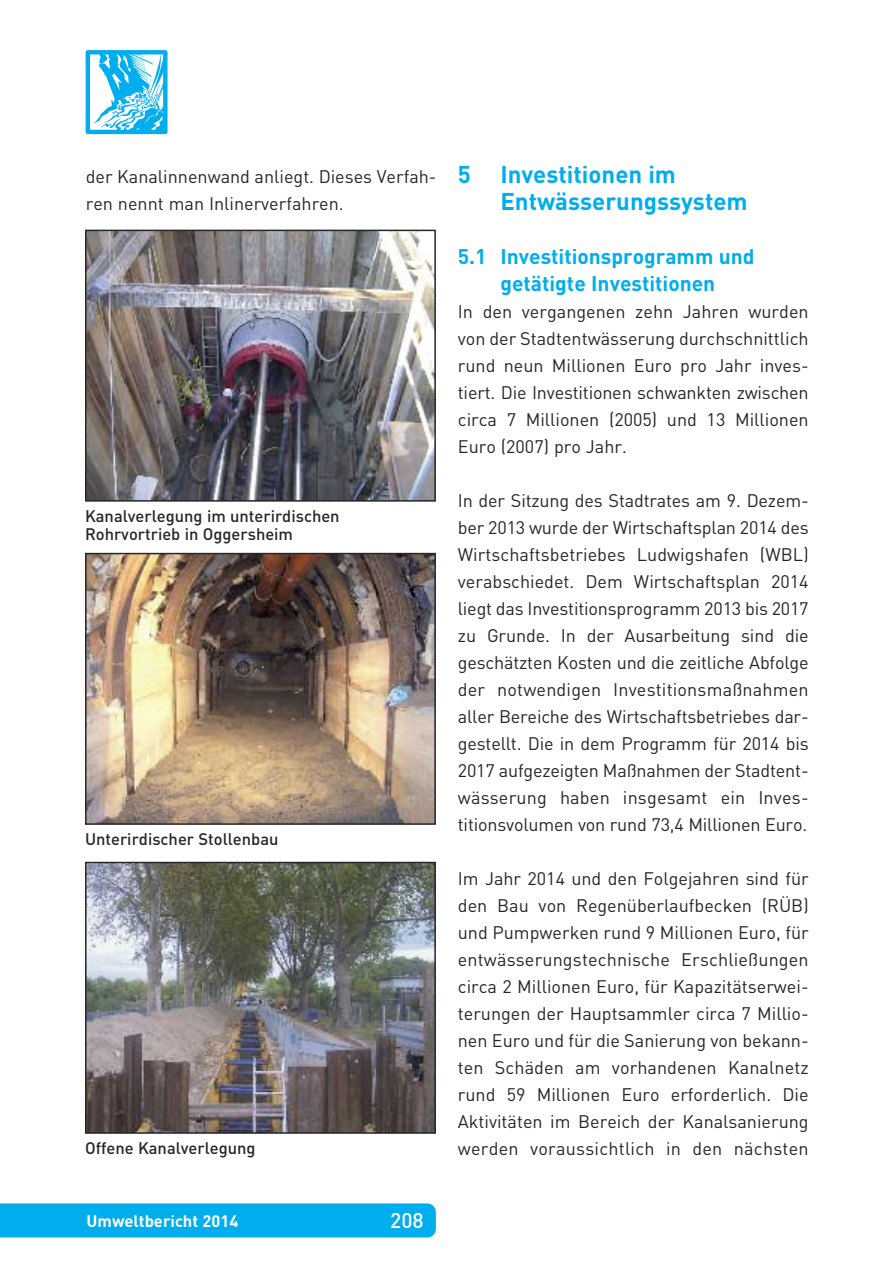
<style>
.page{position:relative;width:893px;height:1263px;background:#fff}
.page>*{position:absolute;margin:0;border:0;box-sizing:border-box;transform-origin:0 0}
.t1{font:700 24px/27px "DIN Offc";color:#00aded}
.t2{font:700 21px/27px "DIN Offc";color:#00aded;text-align:center}
.t3{font:500 21px "DIN Offc";color:#fff}
.t4{font:18px/27px "DIN Offc";color:#272627;text-align:justify}
.t5{font:500 16.5px/18px "DIN Offc";color:#272627}
.t6{font:700 16.5px "DIN Offc";color:#fff}
</style>
<div class="page">
<div style="left:0;top:1203px;width:436px;height:34px;background:#00aded"></div>
<svg style="left:93px;top:55px;width:70px;height:74px"></svg>
<div style="left:86px;top:50px;width:82px;height:84px;border:4px solid #00aeef"></div>
<img style="left:88px;top:233px;width:345px;height:266px">
<div style="left:85px;top:230px;width:351px;height:272px;border:2px solid #272627"></div>
<img style="left:88px;top:556px;width:345px;height:266px">
<div style="left:85px;top:553px;width:351px;height:272px;border:2px solid #272627"></div>
<img style="left:88px;top:865px;width:345px;height:266px">
<div style="left:85px;top:862px;width:351px;height:272px;border:2px solid #272627"></div>
<p class="t4" style="left:86px;top:163px;width:352px">der Kanalinnenwand anliegt. Dieses Verfah&shy;ren nennt man Inlinerverfahren.</p>
<h1 class="t1" style="left:500px;top:160px;width:249px;text-indent:-43px">5 Investitionen im<br>Entwässerungssystem</h1>
<p class="t2" style="left:458px;top:242px;width:298px">5.1 Investitionsprogramm und getätigte Investitionen</p>
<p class="t4" style="left:458px;top:298px;width:352px">In den vergangenen zehn Jahren wurden von der Stadtentwässerung durchschnittlich rund neun Millionen Euro pro Jahr inves&shy;tiert. Die Investitionen schwankten zwischen circa 7 Millionen (2005) und 13 Millionen Euro (2007) pro Jahr.</p>
<p class="t4" style="left:458px;top:487px;width:352px">In der Sitzung des Stadtrates am 9. Dezem&shy;ber 2013 wurde der Wirtschaftsplan 2014 des Wirtschaftsbetriebes Ludwigshafen (WBL) verabschiedet. Dem Wirtschaftsplan 2014 liegt das Investitionsprogramm 2013 bis 2017 zu Grunde. In der Ausarbeitung sind die geschätzten Kosten und die zeitliche Abfolge der notwendigen Investitionsmaßnahmen aller Bereiche des Wirtschaftsbetriebes dar&shy;gestellt. Die in dem Programm für 2014 bis 2017 aufgezeigten Maßnahmen der Stadtent&shy;wässerung haben insgesamt ein Inves&shy;titionsvolumen von rund 73,4 Millionen Euro.</p>
<p class="t4" style="left:458px;top:865px;width:352px">Im Jahr 2014 und den Folgejahren sind für den Bau von Regenüberlaufbecken (RÜB) und Pumpwerken rund 9 Millionen Euro, für entwässerungstechnische Erschließungen circa 2 Millionen Euro, für Kapazitätserwei&shy;terungen der Hauptsammler circa 7 Millio&shy;nen Euro und für die Sanierung von bekann&shy;ten Schäden am vorhandenen Kanalnetz rund 59 Millionen Euro erforderlich. Die Aktivitäten im Bereich der Kanalsanierung werden voraussichtlich in den nächsten</p>
<p class="t5" style="left:85px;top:506px;width:256px">Kanalverlegung im unterirdischen<br>Rohrvortrieb in Oggersheim</p>
<p class="t5" style="left:85px;top:829px;width:195px">Unterirdischer Stollenbau</p>
<p class="t5" style="left:85px;top:1138px;width:172px">Offene Kanalverlegung</p>
<p class="t6" style="left:87px;top:1210px;width:153px">Umweltbericht 2014</p>
<p class="t3" style="left:390px;top:1207px;width:35px">208</p>
</div>
